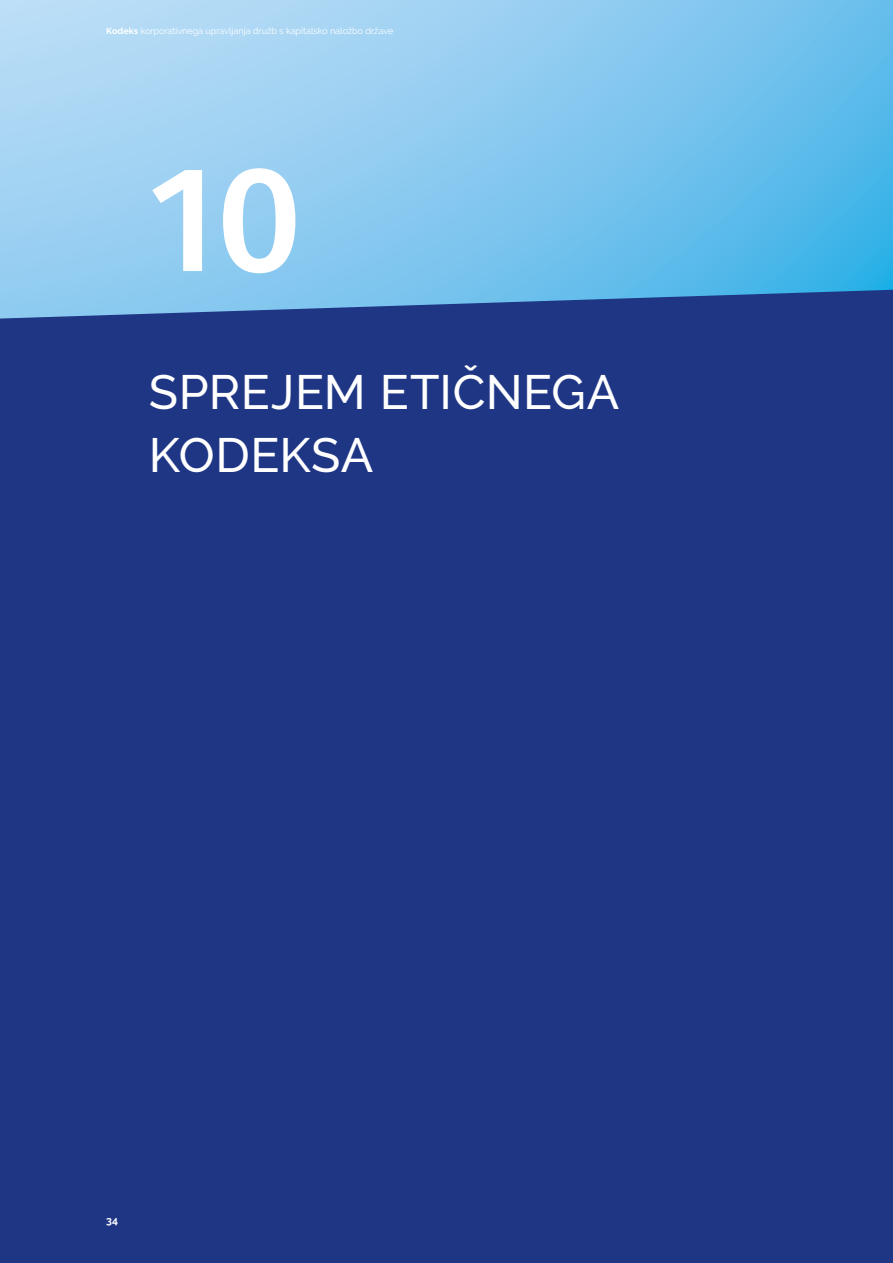
<style>
.page{position:relative;width:893px;height:1263px;background:#1f3685}
.page>*{position:absolute;margin:0;border:0;box-sizing:border-box;transform-origin:0 0}
.t1{font:500 150px "Fira Sans";color:#fff}
.t2{font:500 48px/63px "Raleway";letter-spacing:.01em;color:#fff}
.t3{font:700 10.5px "Raleway";color:#fff}
.t4{font:9px "Raleway";color:#fff}
.s1{font-weight:700}
</style>
<div class="page">
<svg style="left:0;top:0;width:893px;height:319px"></svg>
<p class="t4" style="left:106px;top:25px;width:289px"><span class="s1">Kodeks</span> korporativnega upravljanja družb s kapitalsko naložbo države</p>
<p class="t4" style="left:106px;top:27px;width:289px"><span class="s1">Kodeks</span> korporativnega upravljanja družb s kapitalsko naložbo države</p>
<h1 class="t1" style="left:149px;top:98px;width:155px">10</h1>
<h2 class="t2" style="left:149px;top:360px;width:472px">SPREJEM ETIČNEGA<br>KODEKSA</h2>
<p class="t3" style="left:106px;top:1214px;width:13px">34</p>
</div>
